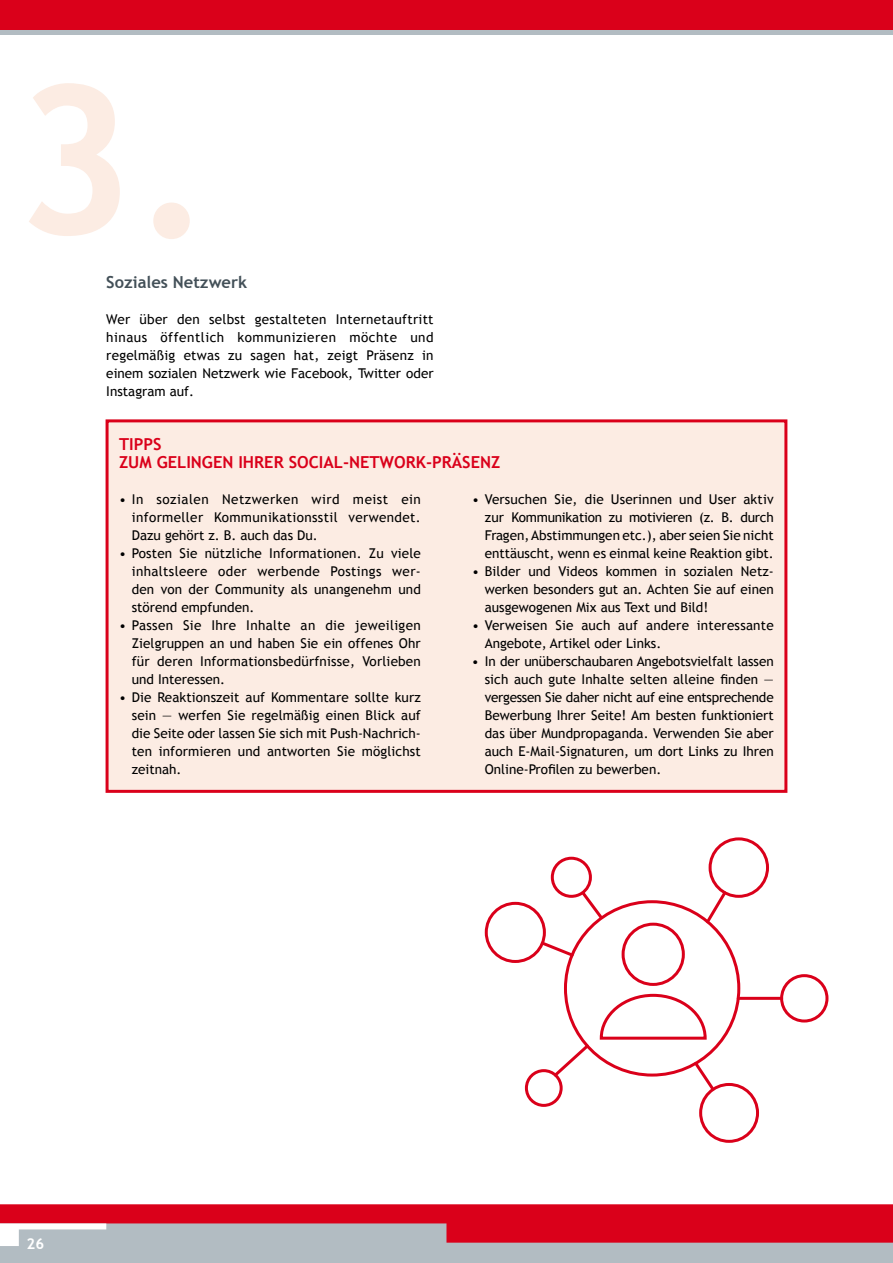
<style>
.page{position:relative;width:893px;height:1263px;background:#fff}
.page>*{position:absolute;margin:0;border:0;box-sizing:border-box;transform-origin:0 0}
.t1{font:700 207.15px "Trebuchet MS";color:#fcece3}
.t2{font:700 16.5px/18px "Trebuchet MS";color:#da001a}
.t3{font:700 16.5px "Trebuchet MS";color:#435058}
.t4{font:700 15px "Trebuchet MS";color:#fff}
.t5{font:13.5px/18px "Trebuchet MS";color:#000;text-align:justify}
</style>
<div class="page">
<div style="left:106px;top:419px;width:681px;height:374px;background:#fcece3;border:3px solid #da001a"></div>
<div style="left:780px;top:974px;width:48px;height:48px;border:3px solid #da001a;border-radius:50%"></div>
<div style="left:525px;top:1069px;width:38px;height:38px;border:3px solid #da001a;border-radius:50%"></div>
<div style="left:709px;top:837px;width:60px;height:61px;border:3px solid #da001a;border-radius:50%"></div>
<svg style="left:527px;top:938px;width:49px;height:21px"></svg>
<svg style="left:703px;top:888px;width:26px;height:38px"></svg>
<svg style="left:551px;top:1042px;width:41px;height:37px"></svg>
<svg style="left:691px;top:1059px;width:44px;height:60px"></svg>
<hr style="left:738px;top:997px;width:44px;height:3px;background:#da001a">
<div style="left:701px;top:1084px;width:56px;height:57px;background:#fff;border-radius:50%"></div>
<div style="left:699px;top:1083px;width:60px;height:60px;border:3px solid #da001a;border-radius:50%"></div>
<div style="left:486px;top:903px;width:58px;height:58px;background:#fff;border-radius:50%"></div>
<div style="left:485px;top:902px;width:61px;height:61px;border:3px solid #da001a;border-radius:50%"></div>
<svg style="left:550px;top:856px;width:56px;height:66px"></svg>
<div style="left:622px;top:923px;width:63px;height:63px;border:3px solid #da001a;border-radius:50%"></div>
<svg style="left:599px;top:993px;width:108px;height:47px"></svg>
<div style="left:0;top:1220px;width:893px;height:43px;background:#b2bcc2"></div>
<div style="left:0;top:0;width:893px;height:30px;background:#da001a"></div>
<div style="left:0;top:30px;width:893px;height:5px;background:#b2bcc2"></div>
<svg style="left:0;top:1204px;width:893px;height:42px"></svg>
<h1 class="t1" style="left:14px;top:31px;width:199px">3.</h1>
<p class="t3" style="left:106px;top:272px;width:142px">Soziales Netzwerk</p>
<p class="t5" style="left:106px;top:310px;width:329px">Wer über den selbst gestalteten Internetauftritt hinaus öffentlich kommunizieren möchte und regelmäßig etwas zu sagen hat, zeigt Präsenz in einem sozialen Netzwerk wie Facebook, Twitter oder Instagram auf.</p>
<p class="t2" style="left:119px;top:435px;width:383px">TIPPS<br>ZUM GELINGEN IHRER SOCIAL-NETWORK-PRÄSENZ</p>
<p class="t5" style="left:132px;top:490px;width:291px;text-indent:-13px">• In sozialen Netzwerken wird meist ein informeller Kommunikationsstil verwendet.<br>Dazu gehört z. B. auch das Du.</p>
<p class="t5" style="left:132px;top:544px;width:291px;text-indent:-13px">• Posten Sie nützliche Informationen. Zu viele inhaltsleere oder werbende Postings wer&shy;den von der Community als unangenehm und störend empfunden.</p>
<p class="t5" style="left:132px;top:616px;width:291px;text-indent:-13px">• Passen Sie Ihre Inhalte an die jeweiligen Zielgruppen an und haben Sie ein offenes Ohr für deren Informationsbedürfnisse, Vorlieben und Interessen.</p>
<p class="t5" style="left:132px;top:688px;width:291px;text-indent:-13px">• Die Reaktionszeit auf Kommentare sollte kurz sein — werfen Sie regelmäßig einen Blick auf die Seite oder lassen Sie sich mit Push-Nachrich&shy;ten informieren und antworten Sie möglichst zeitnah.</p>
<p class="t5" style="left:485px;top:490px;width:291px;text-indent:-13px">• Versuchen Sie, die Userinnen und User aktiv zur Kommunikation zu motivieren (z. B. durch Fragen, Abstimmungen etc.), aber seien Sie nicht enttäuscht, wenn es einmal keine Reaktion gibt.</p>
<p class="t5" style="left:485px;top:562px;width:291px;text-indent:-13px">• Bilder und Videos kommen in sozialen Netz&shy;werken besonders gut an. Achten Sie auf einen ausgewogenen Mix aus Text und Bild!</p>
<p class="t5" style="left:485px;top:616px;width:291px;text-indent:-13px">• Verweisen Sie auch auf andere interessante<br>Angebote, Artikel oder Links.</p>
<p class="t5" style="left:485px;top:652px;width:291px;text-indent:-13px">• In der unüberschaubaren Angebotsvielfalt lassen sich auch gute Inhalte selten alleine finden — vergessen Sie daher nicht auf eine entsprechende Bewerbung Ihrer Seite! Am besten funktioniert das über Mundpropaganda. Verwenden Sie aber auch E-Mail-Signaturen, um dort Links zu Ihren Online-Profilen zu bewerben.</p>
<p class="t4" style="left:27px;top:1234px;width:19px">26</p>
</div>
